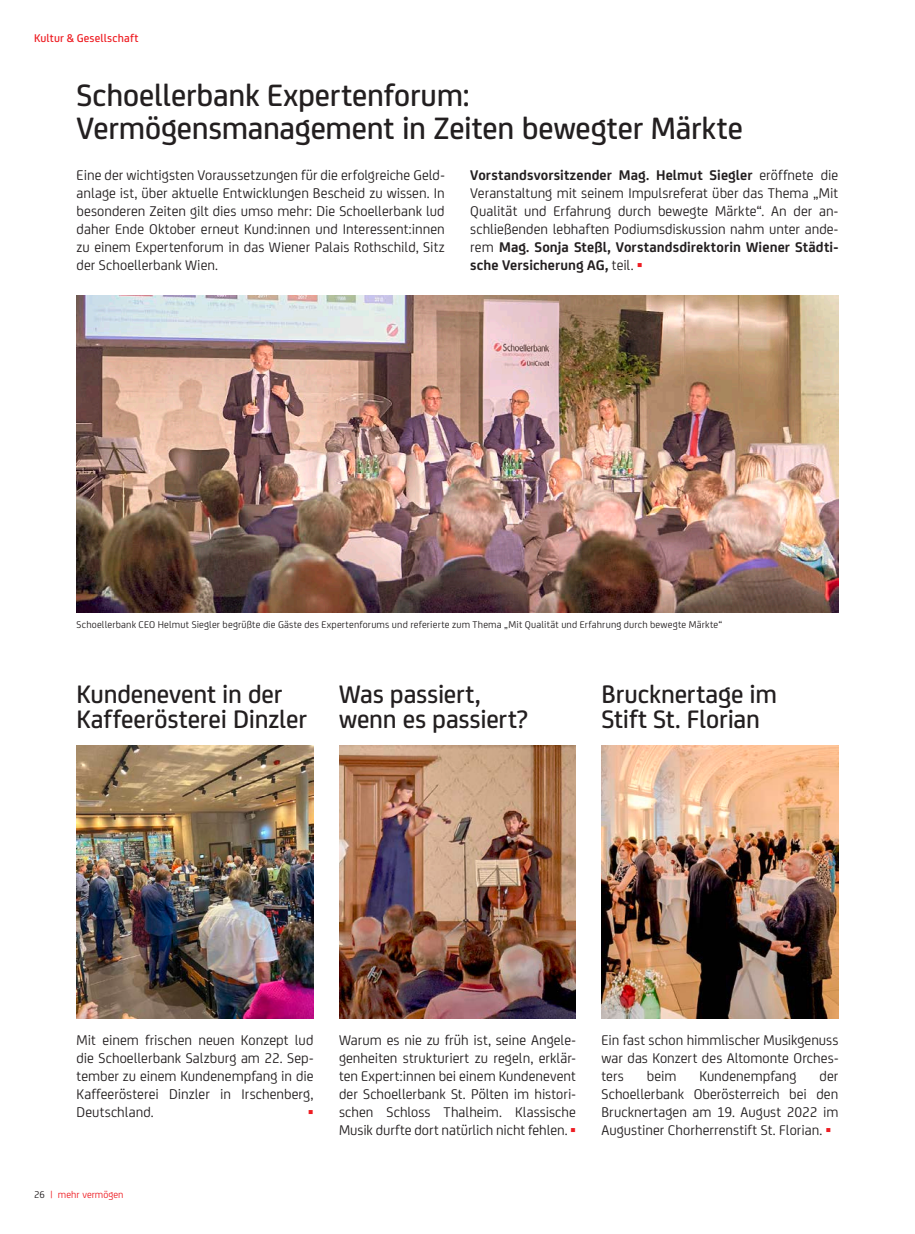
<style>
.page{position:relative;width:915px;height:1234px;background:#fff}
.page>*{position:absolute;margin:0;border:0;box-sizing:border-box;transform-origin:0 0}
.t1{font:500 33px/33px "Uni Credit";letter-spacing:-.005em;color:#231f20}
.t2{font:500 27px/25.5px "Uni Credit";letter-spacing:-.005em;color:#231f20}
.t3{font:15px/18px "Uni Credit";color:#231f20;text-align:justify}
.t4{font:700 15px "Arial";color:#ee1d23}
.t5{font:500 12px "Uni Credit";letter-spacing:.01em;color:#ee1d23}
.t6{font:10.5px "Uni Credit";letter-spacing:.015em;color:#231f20}
.t7{font:10.5px "Uni Credit";color:#ee1d23}
.s1{font-weight:700}
.s2{font-family:"Arial";font-weight:700;color:#ee1d23}
.s3{color:#231f20}
</style>
<div class="page">
<img style="left:77px;top:295px;width:761px;height:317px">
<img style="left:77px;top:745px;width:236px;height:272px">
<img style="left:339px;top:745px;width:236px;height:272px">
<img style="left:601px;top:745px;width:237px;height:272px">
<p class="t5" style="left:34px;top:29px;width:106px">Kultur &amp; Gesellschaft</p>
<h1 class="t1" style="left:77px;top:77px;width:667px">Schoellerbank Expertenforum:<br>Vermögensmanagement in Zeiten bewegter Märkte</h1>
<p class="t3" style="left:77px;top:165px;width:369px">Eine der wichtigsten Voraussetzungen für die erfolgreiche Geld&shy;anlage ist, über aktuelle Entwicklungen Bescheid zu wissen. In besonderen Zeiten gilt dies umso mehr: Die Schoellerbank lud daher Ende Oktober erneut Kund:innen und Interessent:innen zu einem Expertenforum in das Wiener Palais Rothschild, Sitz der Schoellerbank Wien.</p>
<p class="t3" style="left:470px;top:165px;width:369px"><span class="s1">Vorstandsvorsitzender Mag. Helmut Siegler</span> eröffnete die Veranstaltung mit seinem Impulsreferat über das Thema „Mit Qualität und Erfahrung durch bewegte Märkte“. An der an&shy;schließenden lebhaften Podiumsdiskussion nahm unter ande&shy;rem <span class="s1">Mag. Sonja Steßl, Vorstandsdirektorin Wiener Städti&shy;sche Versicherung AG,</span> teil. <span class="s2">▪</span></p>
<p class="t6" style="left:77px;top:616px;width:647px">Schoellerbank CEO Helmut Siegler begrüßte die Gäste des Expertenforums und referierte zum Thema „Mit Qualität und Erfahrung durch bewegte Märkte“</p>
<h2 class="t2" style="left:77px;top:679px;width:232px">Kundenevent in der<br>Kaffeerösterei Dinzler</h2>
<h2 class="t2" style="left:339px;top:679px;width:191px">Was passiert, wenn es passiert?</h2>
<h2 class="t2" style="left:601px;top:679px;width:177px">Brucknertage im<br>Stift St. Florian</h2>
<p class="t3" style="left:77px;top:1029px;width:238px">Mit einem frischen neuen Konzept lud die Schoellerbank Salzburg am 22. Sep&shy;tember zu einem Kundenempfang in die Kaffeerösterei Dinzler in Irschenberg, Deutschland.</p>
<p class="t4" style="left:308px;top:1101px;width:7px">▪</p>
<p class="t7" style="left:34px;top:1186px;width:91px"><span class="s3">26</span> | mehr vermögen</p>
<p class="t3" style="left:339px;top:1029px;width:238px">Warum es nie zu früh ist, seine Angele&shy;genheiten strukturiert zu regeln, erklär&shy;ten Expert:innen bei einem Kundenevent der Schoellerbank St. Pölten im histori&shy;schen Schloss Thalheim. Klassische Musik durfte dort natürlich nicht fehlen. <span class="s2">▪</span></p>
<p class="t3" style="left:601px;top:1029px;width:238px">Ein fast schon himmlischer Musikgenuss war das Konzert des Altomonte Orches&shy;ters</p>
<p class="t3" style="left:646px;top:1065px;width:31px">beim</p>
<p class="t3" style="left:699px;top:1065px;width:99px">Kundenempfang</p>
<p class="t3" style="left:601px;top:1065px;width:238px;text-indent:218px">der Schoellerbank Oberösterreich bei den Brucknertagen am 19. August 2022 im Augustiner Chorherrenstift St. Florian. <span class="s2">▪</span></p>
</div>
